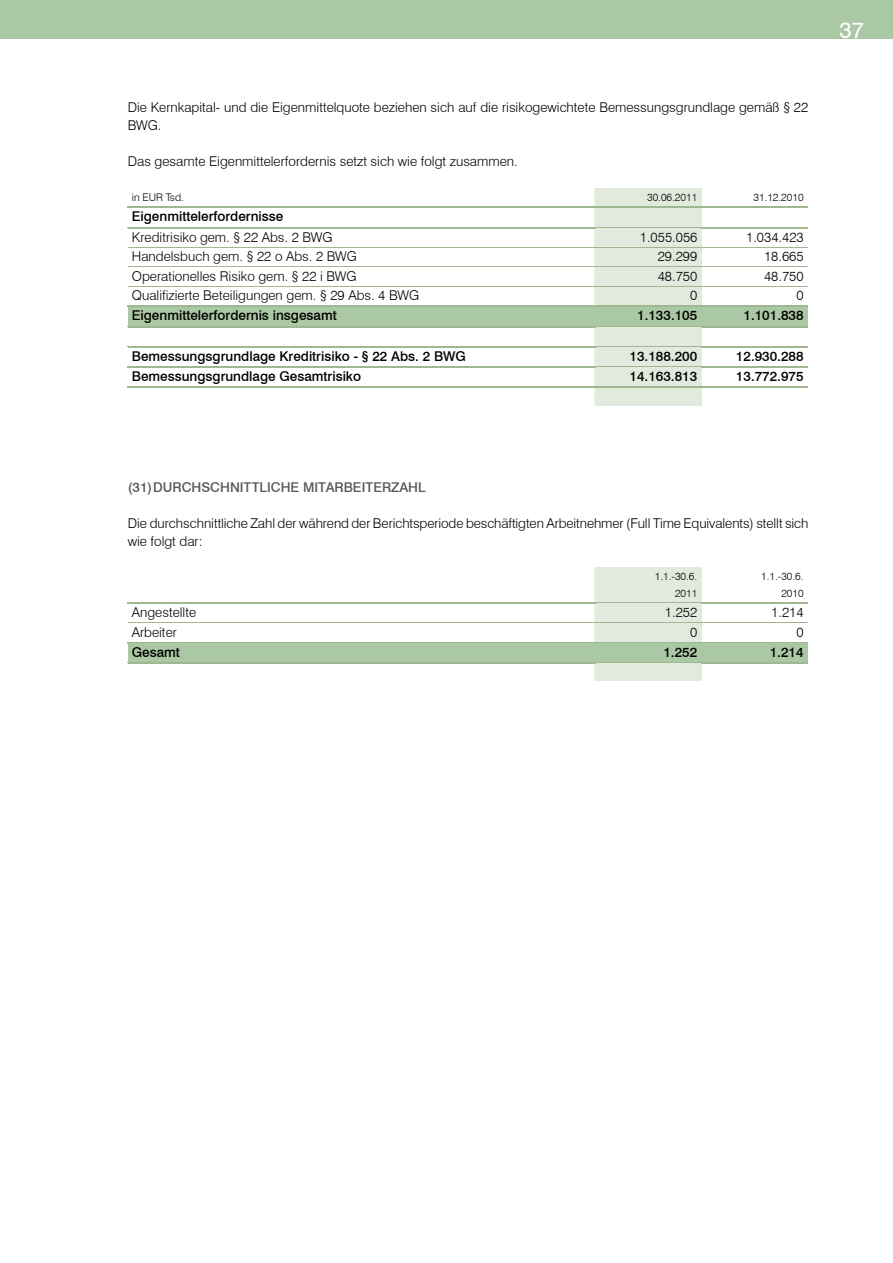
<style>
.page{position:relative;width:893px;height:1263px;background:#fff}
.page>*{position:absolute;margin:0;border:0;box-sizing:border-box;transform-origin:0 0}
.t1{font:22.5px "Swis 721 BT";color:#fff}
.t2{font:13.5px/18px "Swis 721 Lt BT";color:#000}
.t3{font:13.5px "Swis 721 Md BT";color:#000}
.t4{font:13.5px "Swis 721 Md BT";color:#58585a}
.t5{font:10.5px/16.5px "Swis 721 Lt BT";color:#000;text-align:right}
.s1{font-family:"Swis 721 Md BT"}
</style>
<div class="page">
<div style="left:0;top:0;width:892px;height:38px;background:#abc8a4"></div>
<hr style="left:128px;top:207px;width:467px;height:1px;background:#9fb893">
<hr style="left:701px;top:207px;width:106px;height:1px;background:#9fb893">
<hr style="left:128px;top:227px;width:467px;height:1px;background:#9fb893">
<hr style="left:701px;top:227px;width:106px;height:1px;background:#9fb893">
<hr style="left:128px;top:247px;width:467px;height:1px;background:#9fb893">
<hr style="left:701px;top:247px;width:106px;height:1px;background:#9fb893">
<hr style="left:128px;top:267px;width:467px;height:1px;background:#9fb893">
<hr style="left:701px;top:267px;width:106px;height:1px;background:#9fb893">
<hr style="left:128px;top:286px;width:467px;height:1px;background:#9fb893">
<hr style="left:701px;top:286px;width:106px;height:1px;background:#9fb893">
<div style="left:127px;top:307px;width:468px;height:19px;background:#abc8a4"></div>
<div style="left:700px;top:307px;width:107px;height:19px;background:#abc8a4"></div>
<hr style="left:128px;top:306px;width:467px;height:1px;background:#9fb893">
<hr style="left:701px;top:306px;width:106px;height:1px;background:#9fb893">
<hr style="left:128px;top:326px;width:467px;height:1px;background:#9fb893">
<hr style="left:701px;top:326px;width:106px;height:1px;background:#9fb893">
<hr style="left:128px;top:346px;width:467px;height:1px;background:#9fb893">
<hr style="left:701px;top:346px;width:106px;height:1px;background:#9fb893">
<hr style="left:128px;top:366px;width:467px;height:2px;background:#9fb893">
<hr style="left:701px;top:366px;width:106px;height:2px;background:#9fb893">
<hr style="left:128px;top:387px;width:467px;height:1px;background:#9fb893">
<svg style="left:594px;top:188px;width:108px;height:217px;background:#d9e4d4"></svg>
<hr style="left:596px;top:387px;width:105px;height:1px;background:#9fb893">
<hr style="left:596px;top:388px;width:105px;height:1px;background:#e2eade">
<hr style="left:701px;top:387px;width:106px;height:1px;background:#9fb893">
<svg style="left:127px;top:206px;width:1px;height:182px"></svg>
<svg style="left:807px;top:206px;width:1px;height:182px"></svg>
<hr style="left:128px;top:602px;width:467px;height:2px;background:#9fb893">
<hr style="left:701px;top:602px;width:106px;height:2px;background:#9fb893">
<hr style="left:128px;top:623px;width:467px;height:1px;background:#9fb893">
<hr style="left:701px;top:623px;width:106px;height:1px;background:#9fb893">
<div style="left:127px;top:644px;width:468px;height:18px;background:#abc8a4"></div>
<div style="left:700px;top:644px;width:107px;height:18px;background:#abc8a4"></div>
<hr style="left:128px;top:642px;width:467px;height:2px;background:#9fb893">
<hr style="left:701px;top:642px;width:106px;height:2px;background:#9fb893">
<hr style="left:128px;top:662px;width:467px;height:2px;background:#9fb893">
<svg style="left:594px;top:567px;width:108px;height:114px;background:#d6e2d2"></svg>
<hr style="left:596px;top:662px;width:105px;height:2px;background:#9fb893">
<hr style="left:596px;top:664px;width:105px;height:1px;background:#e2eade">
<hr style="left:701px;top:662px;width:106px;height:2px;background:#9fb893">
<svg style="left:127px;top:602px;width:1px;height:61px"></svg>
<svg style="left:807px;top:602px;width:1px;height:62px"></svg>
<p class="t2" style="left:128px;top:98px;width:682px">Die Kernkapital- und die Eigenmittelquote beziehen sich auf die risikogewichtete Bemessungsgrundlage gemäß § 22<br>BWG.</p>
<p class="t2" style="left:128px;top:152px;width:391px">Das gesamte Eigenmittelerfordernis setzt sich wie folgt zusammen.</p>
<p class="t5" style="left:132px;top:189px;width:54px">in EUR Tsd.</p>
<p class="t5" style="left:647px;top:189px;width:52px">30.06.2011</p>
<p class="t5" style="left:753px;top:189px;width:52px">31.12.2010</p>
<p class="t2" style="left:132px;top:206px;width:202px;line-height:20.2px"><span class="s1">Eigenmittelerfordernisse<br></span>Kreditrisiko gem. § 22 Abs. 2 BWG</p>
<p class="t2" style="left:639px;top:228px;width:59px">1.055.056</p>
<p class="t2" style="left:746px;top:228px;width:59px">1.034.423</p>
<p class="t2" style="left:132px;top:247px;width:226px">Handelsbuch gem. § 22 o Abs. 2 BWG</p>
<p class="t2" style="left:657px;top:247px;width:41px">29.299</p>
<p class="t2" style="left:764px;top:247px;width:41px">18.665</p>
<p class="t2" style="left:132px;top:267px;width:226px">Operationelles Risiko gem. § 22 i BWG</p>
<p class="t2" style="left:657px;top:267px;width:41px">48.750</p>
<p class="t2" style="left:764px;top:267px;width:41px">48.750</p>
<p class="t2" style="left:132px;top:286px;width:289px">Qualifizierte Beteiligungen gem. § 29 Abs. 4 BWG</p>
<p class="t2" style="left:690px;top:286px;width:9px">0</p>
<p class="t2" style="left:796px;top:286px;width:9px">0</p>
<p class="t3" style="left:132px;top:307px;width:206px">Eigenmittelerfordernis insgesamt</p>
<p class="t3" style="left:637px;top:307px;width:62px">1.133.105</p>
<p class="t3" style="left:743px;top:307px;width:62px">1.101.838</p>
<p class="t3" style="left:132px;top:348px;width:335px">Bemessungsgrundlage Kreditrisiko - § 22 Abs. 2 BWG</p>
<p class="t3" style="left:629px;top:348px;width:69px">13.188.200</p>
<p class="t3" style="left:735px;top:348px;width:69px">12.930.288</p>
<p class="t3" style="left:132px;top:368px;width:231px">Bemessungsgrundlage Gesamtrisiko</p>
<p class="t3" style="left:629px;top:368px;width:69px">14.163.813</p>
<p class="t3" style="left:735px;top:368px;width:69px">13.772.975</p>
<p class="t1" style="left:839px;top:17px;width:26px">37</p>
<p class="t4" style="left:128px;top:479px;width:299px">(31)DURCHSCHNITTLICHE MITARBEITERZAHL</p>
<p class="t2" style="left:128px;top:514px;width:682px">Die durchschnittliche Zahl der während der Berichtsperiode beschäftigten Arbeitnehmer (Full Time Equivalents) stellt sich wie folgt dar:</p>
<p class="t5" style="left:654px;top:568px;width:44px">1.1.-30.6.<br>2011</p>
<p class="t5" style="left:761px;top:568px;width:44px">1.1.-30.6.<br>2010</p>
<p class="t2" style="left:132px;top:603px;width:66px">Angestellte</p>
<p class="t2" style="left:665px;top:603px;width:34px">1.252</p>
<p class="t2" style="left:771px;top:603px;width:34px">1.214</p>
<p class="t2" style="left:132px;top:623px;width:47px">Arbeiter</p>
<p class="t2" style="left:690px;top:623px;width:9px">0</p>
<p class="t2" style="left:796px;top:623px;width:9px">0</p>
<p class="t3" style="left:132px;top:644px;width:50px">Gesamt</p>
<p class="t3" style="left:663px;top:644px;width:35px">1.252</p>
<p class="t3" style="left:769px;top:644px;width:35px">1.214</p>
</div>
